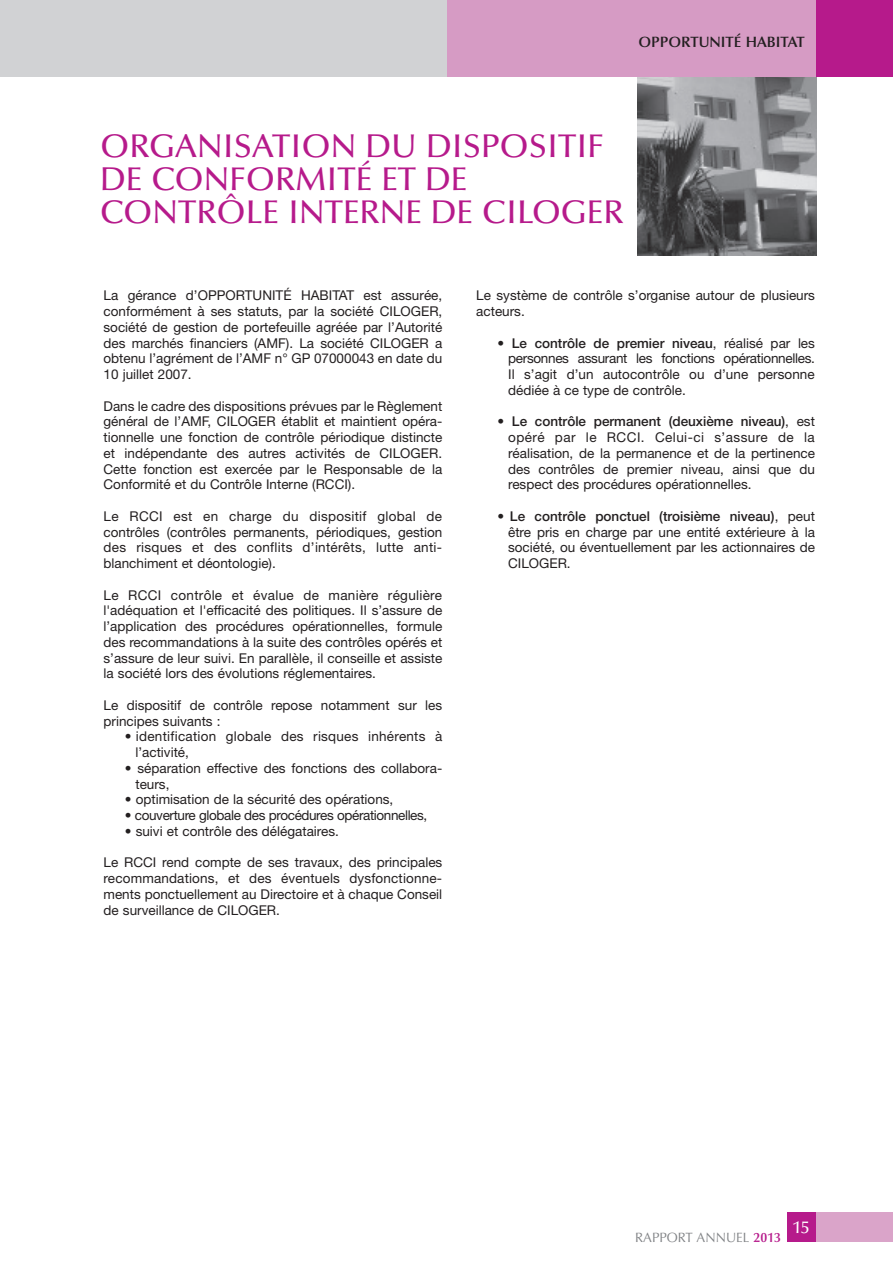
<style>
.page{position:relative;width:893px;height:1263px;background:#fff}
.page>*{position:absolute;margin:0;border:0;box-sizing:border-box;transform-origin:0 0}
.t1{font:500 33px/33px "Optima";color:#b61a8b}
.t2{font:500 17.25px "Optima";color:#fff}
.t3{font:600 15px "Optima";color:#231f20}
.t4{font:13.5px/15.8px "Helvetica Neue";color:#231f20;text-align:justify}
.t5{font:13.5px/15.8px "Helvetica Neue";letter-spacing:.02em;color:#231f20}
.t6{font:13.5px "Helvetica Neue";letter-spacing:-.03em;color:#231f20}
.t7{font:13.5px "Optima";color:#808285}
.s1{font-weight:500}
.s2{font-weight:600;color:#b61a8b}
</style>
<div class="page">
<div style="left:787px;top:1212px;width:29px;height:30px;background:#b61a8b"></div>
<div style="left:816px;top:1212px;width:77px;height:30px;background:#daa4c9"></div>
<img style="left:638px;top:77px;width:178px;height:178px">
<div style="left:446px;top:0;width:370px;height:77px;background:#d69bc4"></div>
<div style="left:0;top:0;width:446px;height:77px;background:#d1d2d4"></div>
<div style="left:816px;top:0;width:77px;height:77px;background:#b61a8b"></div>
<p class="t3" style="left:638px;top:36px;width:168px">OPPORTUNITÉ HABITAT</p>
<h1 class="t1" style="left:100px;top:132px;width:525px">ORGANISATION DU DISPOSITIF<br>DE CONFORMITÉ ET DE<br>CONTRÔLE INTERNE DE CILOGER</h1>
<p class="t4" style="left:104px;top:289px;width:340px">La gérance d’OPPORTUNITÉ HABITAT est assurée, conformément à ses statuts, par la société CILOGER, société de gestion de portefeuille agréée par l’Autorité des marchés financiers (AMF). La société CILOGER a obtenu l’agrément de l’AMF n° GP 07000043 en date du 10 juillet 2007.</p>
<p class="t4" style="left:104px;top:399px;width:340px">Dans le cadre des dispositions prévues par le Règlement général de l’AMF, CILOGER établit et maintient opéra&shy;tionnelle une fonction de contrôle périodique distincte et indépendante des autres activités de CILOGER.<br>Cette fonction est exercée par le Responsable de la Conformité et du Contrôle Interne (RCCI).</p>
<p class="t4" style="left:104px;top:509px;width:340px">Le RCCI est en charge du dispositif global de contrôles (contrôles permanents, périodiques, gestion des risques et des conflits d’intérêts, lutte anti&shy;blanchiment et déontologie).</p>
<p class="t4" style="left:104px;top:588px;width:340px">Le RCCI contrôle et évalue de manière régulière l'adéquation et l'efficacité des politiques. Il s’assure de l’application des procédures opérationnelles, formule des recommandations à la suite des contrôles opérés et s’assure de leur suivi. En parallèle, il conseille et assiste la société lors des évolutions réglementaires.</p>
<p class="t4" style="left:104px;top:698px;width:340px">Le dispositif de contrôle repose notamment sur les principes suivants :</p>
<p class="t5" style="left:135px;top:730px;width:308px;text-indent:-11px">• identification globale des risques inhérents à l’activité,</p>
<p class="t4" style="left:135px;top:761px;width:308px;text-indent:-11px">• séparation effective des fonctions des collabora&shy;teurs,</p>
<p class="t4" style="left:125px;top:793px;width:270px">• optimisation de la sécurité des opérations,</p>
<p class="t6" style="left:125px;top:810px;width:304px">• couverture globale des procédures opérationnelles,</p>
<p class="t4" style="left:125px;top:824px;width:216px">• suivi et contrôle des délégataires.</p>
<p class="t4" style="left:104px;top:856px;width:340px">Le RCCI rend compte de ses travaux, des principales recommandations, et des éventuels dysfonctionne&shy;ments ponctuellement au Directoire et à chaque Conseil de surveillance de CILOGER.</p>
<p class="t4" style="left:476px;top:289px;width:340px">Le système de contrôle s’organise autour de plusieurs acteurs.</p>
<p class="t4" style="left:508px;top:336px;width:308px;text-indent:-11px">• <span class="s1">Le contrôle de premier niveau</span>, réalisé par les personnes assurant les fonctions opérationnelles.<br>Il s’agit d’un autocontrôle ou d’une personne dédiée à ce type de contrôle.</p>
<p class="t4" style="left:508px;top:415px;width:308px;text-indent:-11px">• <span class="s1">Le contrôle permanent (deuxième niveau)</span>, est opéré par le RCCI. Celui-ci s’assure de la réalisation, de la permanence et de la pertinence des contrôles de premier niveau, ainsi que du respect des procédures opérationnelles.</p>
<p class="t4" style="left:508px;top:509px;width:308px;text-indent:-11px">• <span class="s1">Le contrôle ponctuel (troisième niveau)</span>, peut être pris en charge par une entité extérieure à la société, ou éventuellement par les actionnaires de CILOGER.</p>
<p class="t7" style="left:635px;top:1232px;width:147px">RAPPORT ANNUEL <span class="s2">2013</span></p>
<p class="t2" style="left:793px;top:1220px;width:18px">15</p>
</div>
